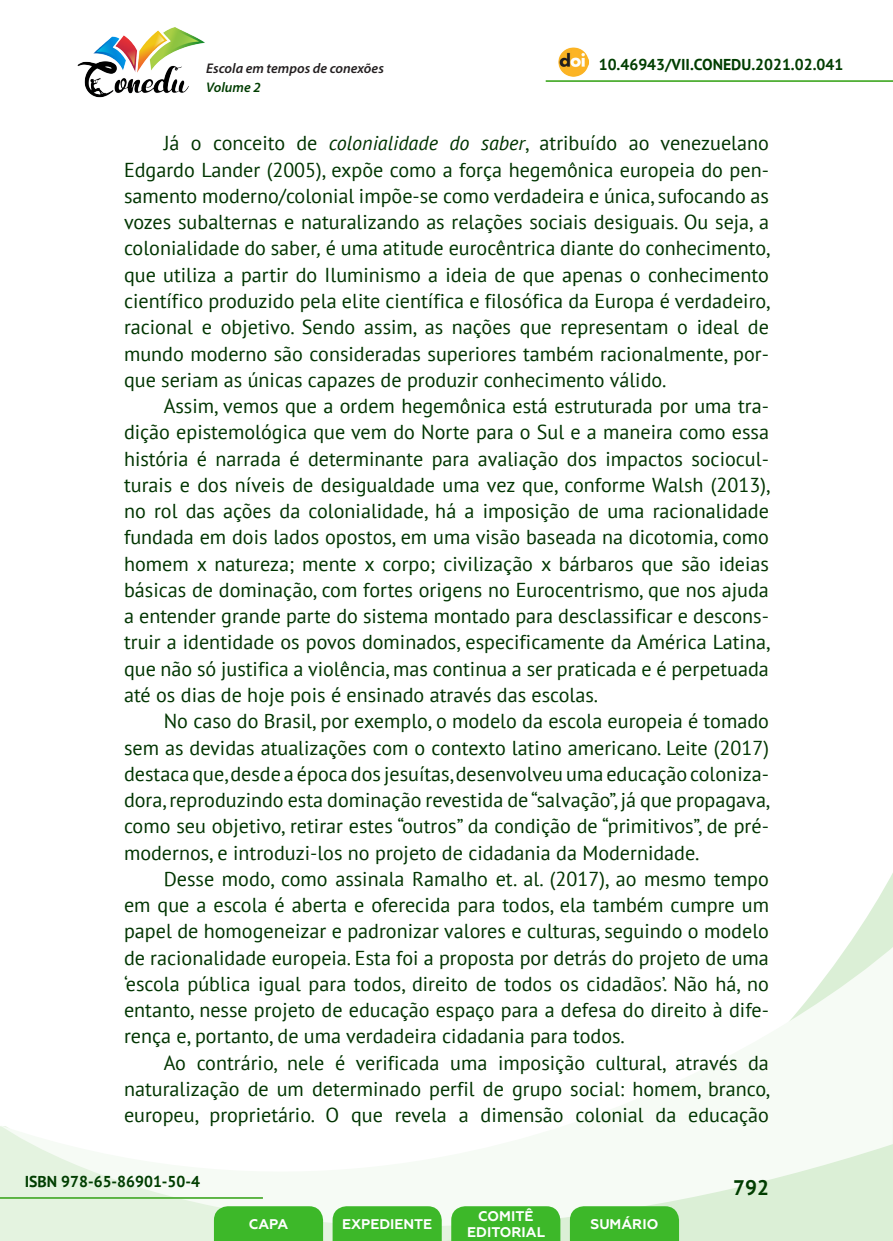
<style>
.page{position:relative;width:893px;height:1241px;background:#fff}
.page>*{position:absolute;margin:0;border:0;box-sizing:border-box;transform-origin:0 0}
.t1{font:700 21px "PT Sans";color:#003d00}
._8_CORPO{font:20.12px/26.2px "PT Sans";color:#003500;text-align:justify}
.t2{font:700 15.75px "PT Sans";color:#003d00}
.t3{font:700 14px/16.8px "Geometria";color:#fff;text-align:center}
.t4{font:italic 600 14px "Myriad Pro";color:#231f20}
.t5{font:italic 600 14px "Myriad Pro";color:#003d00}
.s1{font-style:italic}
</style>
<div class="page">
<svg style="left:848px;top:873px;width:45px;height:73px"></svg>
<svg style="left:0;top:946px;width:893px;height:294px"></svg>
<hr style="left:0;top:1196px;width:263px;height:2px;background:#4cad31">
<hr style="left:546px;top:80px;width:347px;height:2px;background:#4cad31">
<img style="left:559px;top:47px;width:30px;height:30px">
<img style="left:77px;top:27px;width:128px;height:71px">
<svg style="left:214px;top:1205px;width:109px;height:35px;background:#47bb34"></svg>
<svg style="left:333px;top:1205px;width:109px;height:35px;background:#47bb34"></svg>
<svg style="left:451px;top:1205px;width:109px;height:35px;background:#47bb34"></svg>
<svg style="left:570px;top:1205px;width:109px;height:35px;background:#46bb33"></svg>
<p class="t4" style="left:206px;top:59px;width:179px">Escola em tempos de conexões</p>
<p class="t2" style="left:599px;top:54px;width:246px">10.46943/VII.CONEDU.2021.02.041</p>
<p class="t5" style="left:206px;top:78px;width:56px">Volume 2</p>
<p class="_8_CORPO" style="left:124px;top:130px;width:648px;text-indent:40px">Já o conceito de <span class="s1">colonialidade do saber</span>, atribuído ao venezuelano Edgardo Lander (2005), expõe como a força hegemônica europeia do pen&shy;samento moderno/colonial impõe-se como verdadeira e única, sufocando as vozes subalternas e naturalizando as relações sociais desiguais. Ou seja, a colonialidade do saber<span class="s1">,</span> é uma atitude eurocêntrica diante do conhecimento, que utiliza a partir do Iluminismo a ideia de que apenas o conhecimento científico produzido pela elite científica e filosófica da Europa é verdadeiro, racional e objetivo. Sendo assim, as nações que representam o ideal de mundo moderno são consideradas superiores também racionalmente, por&shy;que seriam as únicas capazes de produzir conhecimento válido.</p>
<p class="_8_CORPO" style="left:124px;top:392px;width:648px;text-indent:40px">Assim, vemos que a ordem hegemônica está estruturada por uma tra&shy;dição epistemológica que vem do Norte para o Sul e a maneira como essa história é narrada é determinante para avaliação dos impactos sociocul&shy;turais e dos níveis de desigualdade uma vez que, conforme Walsh (2013), no rol das ações da colonialidade, há a imposição de uma racionalidade fundada em dois lados opostos, em uma visão baseada na dicotomia, como homem x natureza; mente x corpo; civilização x bárbaros que são ideias básicas de dominação, com fortes origens no Eurocentrismo, que nos ajuda a entender grande parte do sistema montado para desclassificar e descons&shy;truir a identidade os povos dominados, especificamente da América Latina, que não só justifica a violência, mas continua a ser praticada e é perpetuada até os dias de hoje pois é ensinado através das escolas.</p>
<p class="_8_CORPO" style="left:124px;top:707px;width:648px;text-indent:40px">No caso do Brasil, por exemplo, o modelo da escola europeia é tomado sem as devidas atualizações com o contexto latino americano. Leite (2017) destaca que, desde a época dos jesuítas, desenvolveu uma educação coloniza&shy;dora, reproduzindo esta dominação revestida de “salvação”, já que propagava, como seu objetivo, retirar estes “outros” da condição de “primitivos”, de pré&shy;modernos, e introduzi-los no projeto de cidadania da Modernidade.</p>
<p class="_8_CORPO" style="left:124px;top:865px;width:646px;text-indent:40px">Desse modo, como assinala Ramalho et. al. (2017), ao mesmo tempo em que a escola é aberta e oferecida para todos, ela também cumpre um papel de homogeneizar e padronizar valores e culturas, seguindo o modelo de racionalidade europeia. Esta foi a proposta por detrás do projeto de uma ‘escola pública igual para todos, direito de todos os cidadãos’. Não há, no entanto, nesse projeto de educação espaço para a defesa do direito à dife&shy;rença e, portanto, de uma verdadeira cidadania para todos.</p>
<p class="_8_CORPO" style="left:124px;top:1048px;width:648px;text-indent:40px">Ao contrário, nele é verificada uma imposição cultural, através da naturalização de um determinado perfil de grupo social: homem, branco, europeu, proprietário. O que revela a dimensão colonial da educação</p>
<p class="t2" style="left:25px;top:1170px;width:177px">ISBN 978-65-86901-50-4</p>
<p class="t3" style="left:249px;top:1215px;width:41px">CAPA</p>
<p class="t3" style="left:342px;top:1215px;width:92px">EXPEDIENTE</p>
<p class="t3" style="left:467px;top:1207px;width:79px">COMITÊ<br>EDITORIAL</p>
<p class="t3" style="left:590px;top:1215px;width:69px">SUMÁRIO</p>
<p class="t1" style="left:733px;top:1173px;width:37px">792</p>
</div>
